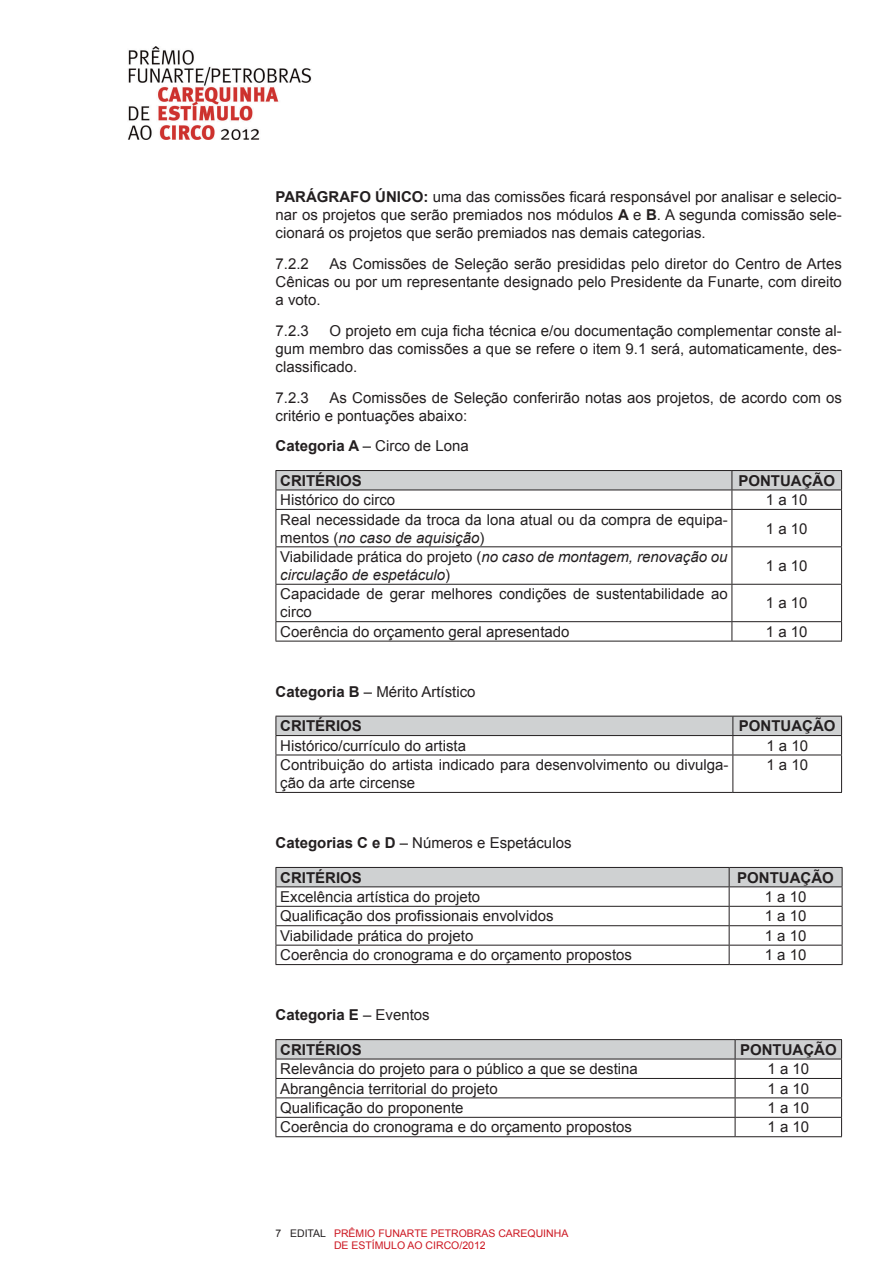
<style>
.page{position:relative;width:893px;height:1263px;background:#fff}
.page>*{position:absolute;margin:0;border:0;box-sizing:border-box;transform-origin:0 0}
.t1{font:15px/18px "Arial";color:#231f20}
.t2{font:700 15px "Arial";color:#231f20}
.t3{font:italic 15px/18px "Arial";color:#231f20}
.t4{font:10.5px/12.6px "Arial";color:#cc1620}
.s1{font-weight:700}
.s2{font-style:italic}
.s3{font-style:normal}
.s4{font-weight:400}
.s5{color:#231f20}
</style>
<div class="page">
<img style="left:128px;top:47px;width:183px;height:92px">
<svg style="left:276px;top:470px;width:566px;height:39px"></svg>
<hr style="left:276px;top:509px;width:456px;height:1px;background:#231f20">
<hr style="left:276px;top:510px;width:1px;height:36px;background:#231f20">
<hr style="left:732px;top:509px;width:110px;height:1px;background:#231f20">
<hr style="left:731px;top:510px;width:1px;height:36px;background:#231f20">
<hr style="left:841px;top:510px;width:1px;height:36px;background:#231f20">
<hr style="left:276px;top:546px;width:456px;height:1px;background:#231f20">
<hr style="left:276px;top:547px;width:1px;height:37px;background:#231f20">
<hr style="left:732px;top:546px;width:110px;height:1px;background:#231f20">
<hr style="left:731px;top:547px;width:1px;height:37px;background:#231f20">
<hr style="left:841px;top:547px;width:1px;height:37px;background:#231f20">
<hr style="left:276px;top:584px;width:456px;height:1px;background:#231f20">
<hr style="left:276px;top:585px;width:1px;height:36px;background:#231f20">
<hr style="left:732px;top:584px;width:110px;height:1px;background:#231f20">
<hr style="left:731px;top:585px;width:1px;height:36px;background:#231f20">
<hr style="left:841px;top:585px;width:1px;height:36px;background:#231f20">
<hr style="left:276px;top:621px;width:456px;height:1px;background:#231f20">
<svg style="left:276px;top:622px;width:1px;height:19px"></svg>
<hr style="left:732px;top:621px;width:110px;height:1px;background:#231f20">
<svg style="left:731px;top:622px;width:1px;height:19px"></svg>
<svg style="left:841px;top:622px;width:1px;height:19px"></svg>
<hr style="left:276px;top:641px;width:456px;height:1px;background:#231f20">
<hr style="left:732px;top:641px;width:110px;height:1px;background:#231f20">
<svg style="left:276px;top:716px;width:566px;height:39px"></svg>
<hr style="left:276px;top:755px;width:457px;height:1px;background:#231f20">
<hr style="left:276px;top:755px;width:1px;height:37px;background:#231f20">
<hr style="left:733px;top:755px;width:109px;height:1px;background:#231f20">
<hr style="left:732px;top:755px;width:1px;height:37px;background:#231f20">
<hr style="left:841px;top:755px;width:1px;height:37px;background:#231f20">
<hr style="left:276px;top:792px;width:457px;height:1px;background:#231f20">
<hr style="left:733px;top:792px;width:109px;height:1px;background:#231f20">
<svg style="left:276px;top:867px;width:567px;height:97px"></svg>
<hr style="left:276px;top:964px;width:453px;height:1px;background:#231f20">
<hr style="left:729px;top:964px;width:113px;height:1px;background:#231f20">
<svg style="left:276px;top:1039px;width:566px;height:97px"></svg>
<hr style="left:276px;top:1136px;width:459px;height:1px;background:#231f20">
<hr style="left:735px;top:1136px;width:107px;height:1px;background:#231f20">
<p class="t1" style="left:276px;top:188px;width:568px;text-align:justify"><span class="s1">PARÁGRAFO ÚNICO:</span> uma das comissões ficará responsável por analisar e selecio&shy;nar os projetos que serão premiados nos módulos <span class="s1">A</span> e <span class="s1">B</span>. A segunda comissão sele&shy;cionará os projetos que serão premiados nas demais categorias.</p>
<p class="t1" style="left:276px;top:255px;width:568px;text-align:justify">7.2.2 As Comissões de Seleção serão presididas pelo diretor do Centro de Artes Cênicas ou por um representante designado pelo Presidente da Funarte, com direito a voto.</p>
<p class="t1" style="left:276px;top:322px;width:35px">7.2.3</p>
<p class="t1" style="left:276px;top:322px;width:568px;text-align:justify;text-indent:54px">O projeto em cuja ficha técnica e/ou documentação complementar conste al&shy;gum membro das comissões a que se refere o item 9.1 será, automaticamente, des&shy;classificado.</p>
<p class="t1" style="left:276px;top:388px;width:568px">7.2.3 As Comissões de Seleção conferirão notas aos projetos, de acordo com os critério e pontuações abaixo:</p>
<p class="t1" style="left:276px;top:437px;width:195px"><span class="s1">Categoria A</span> – Circo de Lona</p>
<p class="t2" style="left:280px;top:471px;width:72px">CRITÉRIOS</p>
<p class="t2" style="left:738px;top:471px;width:97px">PONTUAÇÃO</p>
<p class="t1" style="left:280px;top:491px;width:117px">H istórico do circo</p>
<p class="t1" style="left:766px;top:491px;width:43px">1 a 10</p>
<p class="t1" style="left:280px;top:510px;width:449px">Real necessidade da troca da lona atual ou da compra de equipa&shy;mentos (<span class="s2">no caso de aquisição</span>)</p>
<p class="t1" style="left:766px;top:519px;width:43px">1 a 10</p>
<p class="t3" style="left:280px;top:548px;width:449px"><span class="s3">Viabilidade prática do projeto (</span>no caso de montagem, renovação ou circulação de espetáculo<span class="s3">)</span></p>
<p class="t1" style="left:766px;top:557px;width:43px">1 a 10</p>
<p class="t1" style="left:280px;top:585px;width:449px">Capacidade de gerar melhores condições de sustentabilidade ao circo</p>
<p class="t1" style="left:766px;top:594px;width:43px">1 a 10</p>
<p class="t1" style="left:280px;top:623px;width:291px">Coerência do orçamento geral apresentado</p>
<p class="t1" style="left:766px;top:623px;width:43px">1 a 10</p>
<p class="t1" style="left:276px;top:683px;width:202px"><span class="s1">Categoria B</span> – Mérito Artístico</p>
<p class="t2" style="left:280px;top:716px;width:72px">CRITÉRIOS</p>
<p class="t2" style="left:739px;top:716px;width:97px">PONTUAÇÃO</p>
<p class="t1" style="left:280px;top:737px;width:187px">H istórico/currículo do artista</p>
<p class="t1" style="left:766px;top:737px;width:43px">1 a 10</p>
<p class="t1" style="left:280px;top:756px;width:450px">Contribuição do artista indicado para desenvolvimento ou divulga&shy;ção da arte circense</p>
<p class="t1" style="left:766px;top:756px;width:43px">1 a 10</p>
<p class="t1" style="left:276px;top:834px;width:297px"><span class="s1">Categorias C e D</span> – N úmeros e Espetáculos</p>
<p class="t2" style="left:280px;top:867px;width:72px">CRITÉRIOS</p>
<p class="t2" style="left:737px;top:867px;width:97px">PONTUAÇÃO</p>
<p class="t1" style="left:280px;top:888px;width:202px">Excelência artística do projeto</p>
<p class="t1" style="left:765px;top:888px;width:43px">1 a 10</p>
<p class="t1" style="left:280px;top:907px;width:275px">Qualificação dos profissionais envolvidos</p>
<p class="t1" style="left:765px;top:907px;width:43px">1 a 10</p>
<p class="t1" style="left:280px;top:927px;width:195px">Viabilidade prática do projeto</p>
<p class="t1" style="left:765px;top:927px;width:43px">1 a 10</p>
<p class="t1" style="left:280px;top:946px;width:353px">Coerência do cronograma e do orçamento propostos</p>
<p class="t1" style="left:765px;top:946px;width:43px">1 a 10</p>
<p class="t2" style="left:276px;top:1005px;width:156px">Categoria E <span class="s4">– Eventos</span></p>
<p class="t2" style="left:280px;top:1040px;width:72px">CRITÉRIOS</p>
<p class="t2" style="left:740px;top:1040px;width:97px">PONTUAÇÃO</p>
<p class="t1" style="left:280px;top:1060px;width:359px">Relevância do projeto para o público a que se destina</p>
<p class="t1" style="left:767px;top:1060px;width:43px">1 a 10</p>
<p class="t1" style="left:280px;top:1079px;width:219px">Abrangência territorial do projeto</p>
<p class="t1" style="left:767px;top:1079px;width:43px">1 a 10</p>
<p class="t1" style="left:280px;top:1099px;width:185px">Qualificação do proponente</p>
<p class="t1" style="left:767px;top:1099px;width:43px">1 a 10</p>
<p class="t1" style="left:280px;top:1118px;width:353px">Coerência do cronograma e do orçamento propostos</p>
<p class="t1" style="left:767px;top:1118px;width:43px">1 a 10</p>
<p class="t4" style="left:334px;top:1227px;width:236px;text-indent:-58px"><span class="s5">7 edital</span> Prêmio Funarte Petrobras Carequinha de Estímulo ao Circo/2012</p>
</div>
